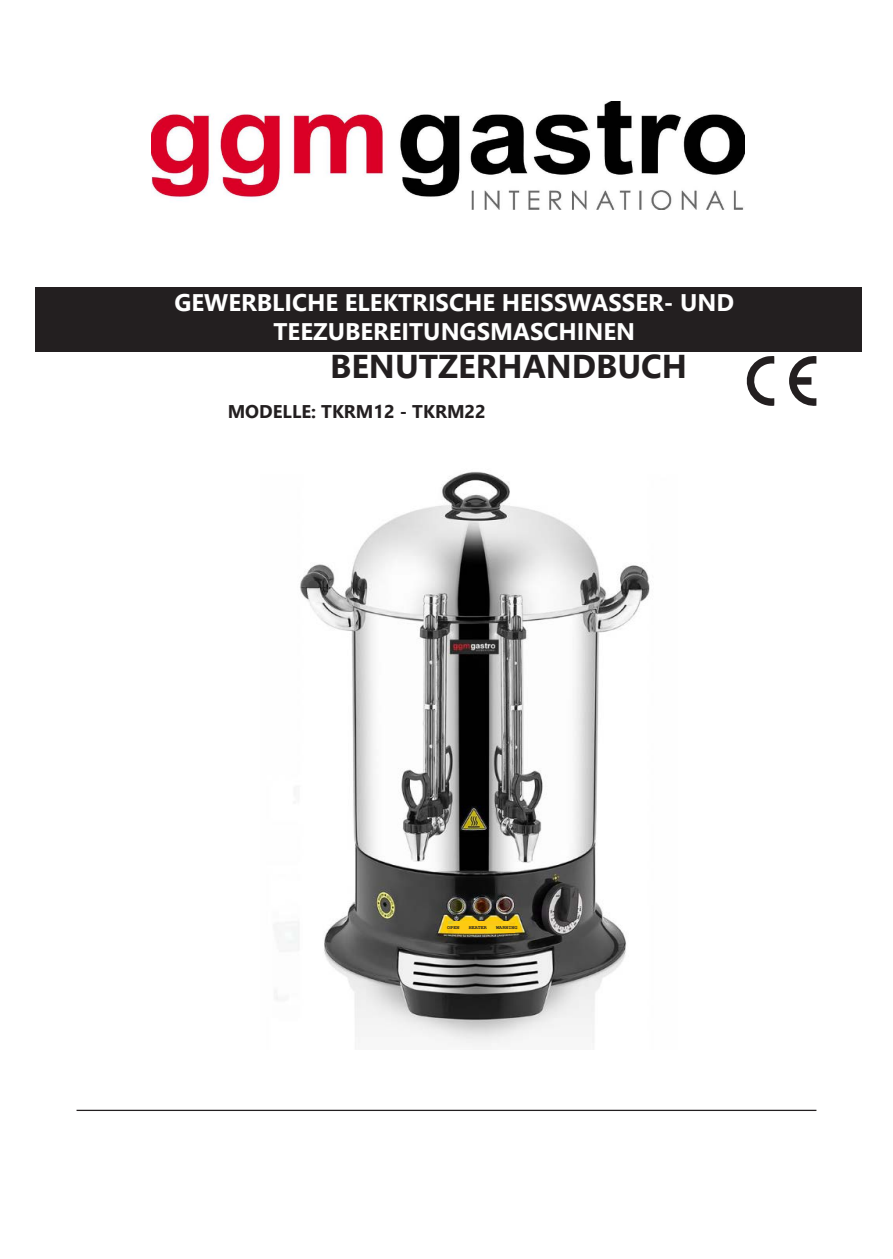
<style>
.page{position:relative;width:893px;height:1259px;background:#fff}
.page>*{position:absolute;margin:0;border:0;box-sizing:border-box;transform-origin:0 0}
.t1{font:700 33px "Segoe UI";color:#231f20}
.t2{font:700 24px/28.8px "Segoe UI";color:#fff;text-align:center}
.t3{font:700 18.3px "Segoe UI";color:#231f20}
.t4{font:700 5.1px "Courier New";color:#221e1f}
</style>
<div class="page">
<div style="left:35px;top:287px;width:827px;height:64px;background:#231f20"></div>
<hr style="left:77px;top:1109px;width:739px;height:2px;background:#231f20">
<svg style="left:789px;top:356px;width:27px;height:50px"></svg>
<svg style="left:746px;top:356px;width:28px;height:50px"></svg>
<img style="left:151px;top:102px;width:593px;height:107px">
<img style="left:275px;top:472px;width:375px;height:574px">
<img style="left:449px;top:921px;width:65px;height:11px">
<p class="t2" style="left:174px;top:286px;width:561px">GEWERBLICHE ELEKTRISCHE HEISSWASSER- UND<br>TEEZUBEREITUNGSMASCHINEN</p>
<h1 class="t1" style="left:330px;top:336px;width:358px">BENUTZERHANDBUCH</h1>
<p class="t3" style="left:228px;top:394px;width:260px">MODELLE: TKRM12 - TKRM22</p>
<p class="t4" style="left:447px;top:923px;width:14px">OPEN</p>
<p class="t4" style="left:469px;top:923px;width:20px">HEATER</p>
<p class="t4" style="left:496px;top:923px;width:23px">WARNING</p>
</div>
